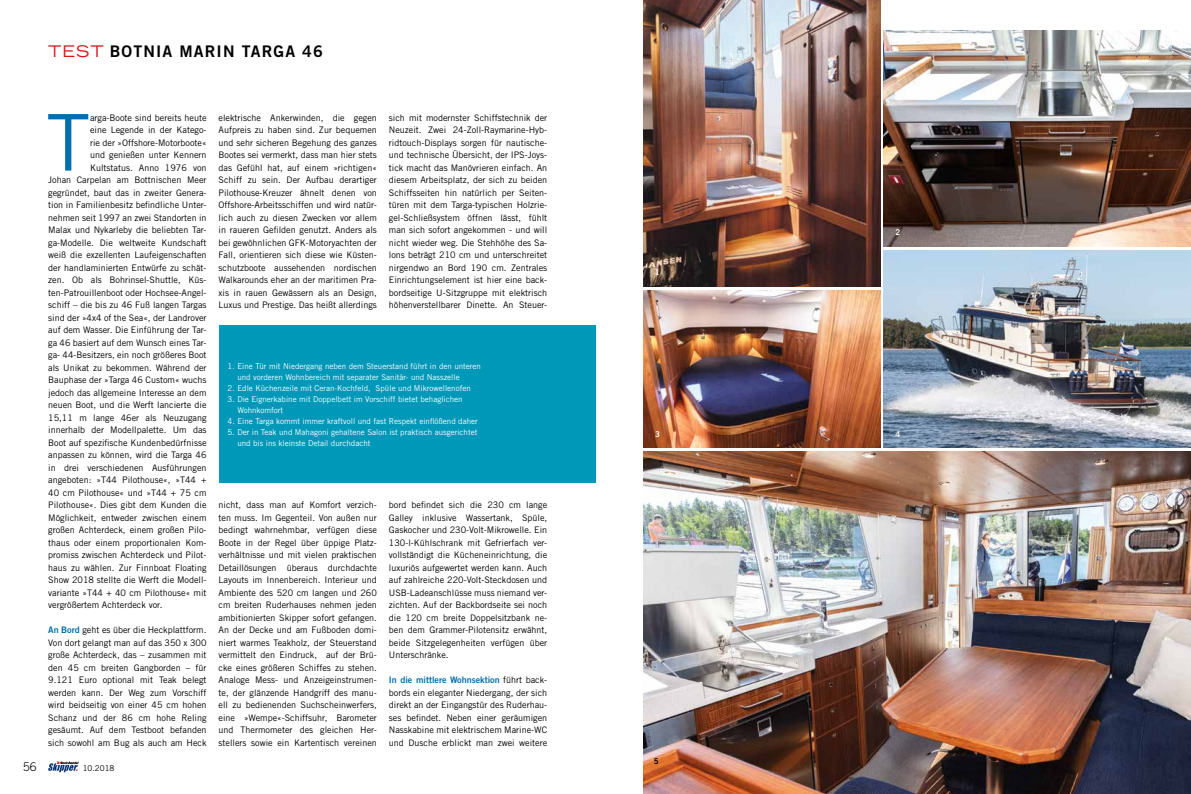
<style>
.page{position:relative;width:1191px;height:794px;background:#fff}
.page>*{position:absolute;margin:0;border:0;box-sizing:border-box;transform-origin:0 0}
.t1{font:78.3px "Trade Gothic LT Std";color:#006fad}
.t2{font:16px "Trade Gothic LT Std Bd 2";letter-spacing:.07em;color:#000}
.t3{font:300 12px "Trade Gothic LT Std";color:#000}
.t4{font:9px/12.5px "Trade Gothic LT Std";color:#000;text-align:justify}
.t5{font:9px "Trade Gothic LT Std Bd 2";color:#006fad}
.t6{font:8px/11px "Trade Gothic LT Std";color:#fff}
.t7{font:8px "Trade Gothic LT Std";color:#000}
.t8{font:8px "Trade Gothic LT Std Bd 2";color:#fff}
.t9{font:8px "Trade Gothic LT Std Bd 2";color:#000}
.s1{font-family:"Trade Gothic LT Std";font-stretch:expanded;color:#dc1418}
.s2{font-family:"Trade Gothic LT Std Bd 2";color:#006fad}
.s3{font-family:"Trade Gothic LT Std";color:#000}
</style>
<div class="page">
<img style="left:643px;top:0;width:237px;height:286px">
<img style="left:883px;top:30px;width:308px;height:216px">
<img style="left:643px;top:451px;width:548px;height:343px">
<div style="left:219px;top:326px;width:376px;height:157px;background:#0098b9"></div>
<img style="left:643px;top:290px;width:237px;height:158px">
<img style="left:883px;top:250px;width:308px;height:198px">
<svg style="left:48px;top:761px;width:31px;height:11px"></svg>
<h2 class="t2" style="left:48px;top:42px;width:276px"><span class="s1">TEST</span> BOTNIA MARIN TARGA 46</h2>
<h1 class="t1" style="left:46px;top:95px;width:45px">T</h1>
<p class="t4" style="left:90px;top:111px;width:118px">arga-Boote sind bereits heute</p>
<p class="t4" style="left:90px;top:123px;width:118px">eine Legende in der Katego-</p>
<p class="t4" style="left:90px;top:136px;width:118px">rie der »Offshore-Motorboote«</p>
<p class="t4" style="left:90px;top:148px;width:118px">und genießen unter Kennern</p>
<p class="t4" style="left:90px;top:161px;width:118px">Kultstatus. Anno 1976 von</p>
<p class="t4" style="left:48px;top:173px;width:160px">Johan Carpelan am Bottnischen Meer</p>
<p class="t4" style="left:48px;top:186px;width:160px">gegründet, baut das in zweiter Genera-</p>
<p class="t4" style="left:48px;top:198px;width:160px">tion in Familienbesitz befindliche Unter-</p>
<p class="t4" style="left:48px;top:211px;width:160px">nehmen seit 1997 an zwei Standorten in</p>
<p class="t4" style="left:48px;top:223px;width:160px">Malax und Nykarleby die beliebten Tar-</p>
<p class="t4" style="left:48px;top:236px;width:160px">ga-Modelle. Die weltweite Kundschaft</p>
<p class="t4" style="left:48px;top:248px;width:160px">weiß die exzellenten Laufeigenschaften</p>
<p class="t4" style="left:48px;top:261px;width:160px">der handlaminierten Entwürfe zu schät-</p>
<p class="t4" style="left:48px;top:273px;width:160px">zen. Ob als Bohrinsel-Shuttle, Küs-</p>
<p class="t4" style="left:48px;top:286px;width:160px">ten-Patrouillenboot oder Hochsee-Angel-</p>
<p class="t4" style="left:48px;top:298px;width:160px">schiff – die bis zu 46 Fuß langen Targas</p>
<p class="t4" style="left:48px;top:311px;width:160px">sind der »4x4 of the Sea«, der Landrover</p>
<p class="t4" style="left:48px;top:323px;width:160px">auf dem Wasser. Die Einführung der Tar-</p>
<p class="t4" style="left:48px;top:336px;width:160px">ga 46 basiert auf dem Wunsch eines Tar-</p>
<p class="t4" style="left:48px;top:348px;width:160px">ga- 44-Besitzers, ein noch größeres Boot</p>
<p class="t4" style="left:48px;top:361px;width:160px">als Unikat zu bekommen. Während der</p>
<p class="t4" style="left:48px;top:373px;width:160px">Bauphase der »Targa 46 Custom« wuchs</p>
<p class="t4" style="left:48px;top:386px;width:160px">jedoch das allgemeine Interesse an dem</p>
<p class="t4" style="left:48px;top:398px;width:160px">neuen Boot, und die Werft lancierte die</p>
<p class="t4" style="left:48px;top:411px;width:160px">15,11 m lange 46er als Neuzugang</p>
<p class="t4" style="left:48px;top:423px;width:160px">innerhalb der Modellpalette. Um das</p>
<p class="t4" style="left:48px;top:436px;width:160px">Boot auf spezifische Kundenbedürfnisse</p>
<p class="t4" style="left:48px;top:448px;width:160px">anpassen zu können, wird die Targa 46</p>
<p class="t4" style="left:48px;top:461px;width:160px">in drei verschiedenen Ausführungen</p>
<p class="t4" style="left:48px;top:473px;width:160px">angeboten: »T44 Pilothouse«, »T44 +</p>
<p class="t4" style="left:48px;top:486px;width:160px">40 cm Pilothouse« und »T44 + 75 cm</p>
<p class="t4" style="left:48px;top:498px;width:160px">Pilothouse«. Dies gibt dem Kunden die</p>
<p class="t4" style="left:48px;top:511px;width:160px">Möglichkeit, entweder zwischen einem</p>
<p class="t4" style="left:48px;top:523px;width:160px">großen Achterdeck, einem großen Pilo-</p>
<p class="t4" style="left:48px;top:536px;width:160px">thaus oder einem proportionalen Kom-</p>
<p class="t4" style="left:48px;top:548px;width:160px">promiss zwischen Achterdeck und Pilot-</p>
<p class="t4" style="left:48px;top:561px;width:160px">haus zu wählen. Zur Finnboat Floating</p>
<p class="t4" style="left:48px;top:573px;width:160px">Show 2018 stellte die Werft die Modell-</p>
<p class="t4" style="left:48px;top:586px;width:160px">variante »T44 + 40 cm Pilothouse« mit</p>
<p class="t4" style="left:48px;top:599px;width:116px">vergrößertem Achterdeck vor.</p>
<p class="t4" style="left:48px;top:624px;width:160px"><span class="s2">An Bord</span> geht es über die Heckplattform.<br>Von dort gelangt man auf das 350 x 300 große Achterdeck, das – zusammen mit den 45 cm breiten Gangborden – für 9.121 Euro optional mit Teak belegt werden kann. Der Weg zum Vorschiff wird beidseitig von einer 45 cm hohen Schanz und der 86 cm hohe Reling gesäumt. Auf dem Testboot befanden sich sowohl am Bug als auch am Heck</p>
<h3 class="t3" style="left:23px;top:759px;width:15px">56</h3>
<p class="t7" style="left:83px;top:763px;width:33px">10.2018</p>
<p class="t4" style="left:218px;top:111px;width:160px">elektrische Ankerwinden, die gegen Aufpreis zu haben sind. Zur bequemen und sehr sicheren Begehung des ganzes Bootes sei vermerkt, dass man hier stets das Gefühl hat, auf einem »richtigen« Schiff zu sein. Der Aufbau derartiger Pilothouse-Kreuzer ähnelt denen von Offshore-Arbeitsschiffen und wird natür&shy;lich auch zu diesen Zwecken vor allem in raueren Gefilden genutzt. Anders als bei gewöhnlichen GFK-Motoryachten der Fall, orientieren sich diese wie Küsten&shy;schutzboote aussehenden nordischen Walkarounds eher an der maritimen Pra&shy;xis in rauen Gewässern als an Design, Luxus und Prestige. Das heißt allerdings</p>
<p class="t4" style="left:389px;top:111px;width:160px">sich mit modernster Schiffstechnik der Neuzeit. Zwei 24-Zoll-Raymarine-Hyb&shy;ridtouch-Displays sorgen für nautische&shy;und technische Übersicht, der IPS-Joys&shy;tick macht das Manövrieren einfach. An diesem Arbeitsplatz, der sich zu beiden Schiffsseiten hin natürlich per Seiten&shy;türen mit dem Targa-typischen Holzrie&shy;gel-Schließsystem öffnen lässt, fühlt man sich sofort angekommen - und will nicht wieder weg. Die Stehhöhe des Sa&shy;lons beträgt 210 cm und unterschreitet nirgendwo an Bord 190 cm. Zentrales Einrichtungselement ist hier eine back&shy;bordseitige U-Sitzgruppe mit elektrisch höhenverstellbarer Dinette. An Steuer-</p>
<p class="t6" style="left:237px;top:360px;width:245px;text-indent:-10px">1. Eine Tür mit Niedergang neben dem Steuerstand führt in den unteren und vorderen Wohnbereich mit separater Sanitär- und Nasszelle</p>
<p class="t6" style="left:228px;top:382px;width:245px">2. Edle Küchenzeile mit Ceran-Kochfeld, Spüle und Mikrowellenofen</p>
<p class="t6" style="left:237px;top:393px;width:227px;text-indent:-10px">3. Die Eignerkabine mit Doppelbett im Vorschiff bietet behaglichen<br>Wohnkomfort</p>
<p class="t6" style="left:228px;top:415px;width:252px">4. Eine Targa kommt immer kraftvoll und fast Respekt einflößend daher</p>
<p class="t6" style="left:237px;top:426px;width:241px;text-indent:-10px">5. Der in Teak und Mahagoni gehaltene Salon ist praktisch ausgerichtet und bis ins kleinste Detail durchdacht</p>
<p class="t4" style="left:218px;top:499px;width:160px">nicht, dass man auf Komfort verzich&shy;ten muss. Im Gegenteil. Von außen nur bedingt wahrnehmbar, verfügen diese Boote in der Regel über üppige Platz&shy;verhältnisse und mit vielen praktischen Detaillösungen überaus durchdachte Layouts im Innenbereich. Interieur und Ambiente des 520 cm langen und 260 cm breiten Ruderhauses nehmen jeden ambitionierten Skipper sofort gefangen.<br>An der Decke und am Fußboden domi&shy;niert warmes Teakholz, der Steuerstand vermittelt den Eindruck, auf der Brü&shy;cke eines größeren Schiffes zu stehen.<br>Analoge Mess- und Anzeigeinstrumen&shy;te, der glänzende Handgriff des manu&shy;ell zu bedienenden Suchscheinwerfers, eine »Wempe«-Schiffsuhr, Barometer und Thermometer des gleichen Her&shy;stellers sowie ein Kartentisch vereinen</p>
<p class="t4" style="left:389px;top:499px;width:160px">bord befindet sich die 230 cm lange Galley inklusive Wassertank, Spüle, Gaskocher und 230-Volt-Mikrowelle. Ein 130-l-Kühlschrank mit Gefrierfach ver&shy;vollständigt die Kücheneinrichtung, die luxuriös aufgewertet werden kann. Auch auf zahlreiche 220-Volt-Steckdosen und USB-Ladeanschlüsse muss niemand ver&shy;zichten. Auf der Backbordseite sei noch die 120 cm breite Doppelsitzbank ne&shy;ben dem Grammer-Pilotensitz erwähnt, beide Sitzgelegenheiten verfügen über Unterschränke.</p>
<p class="t5" style="left:389px;top:674px;width:160px">In die mittlere Wohnsektion <span class="s3">führt back-</span></p>
<p class="t4" style="left:389px;top:686px;width:160px">bords ein eleganter Niedergang, der sich direkt an der Eingangstür des Ruderhau&shy;ses befindet. Neben einer geräumigen Nasskabine mit elektrischem Marine-WC und Dusche erblickt man zwei weitere</p>
<p class="t8" style="left:655px;top:267px;width:6px">1</p>
<p class="t8" style="left:655px;top:429px;width:6px">3</p>
<p class="t9" style="left:654px;top:756px;width:6px">5</p>
<p class="t8" style="left:895px;top:227px;width:6px">2</p>
<p class="t8" style="left:895px;top:429px;width:6px">4</p>
</div>
